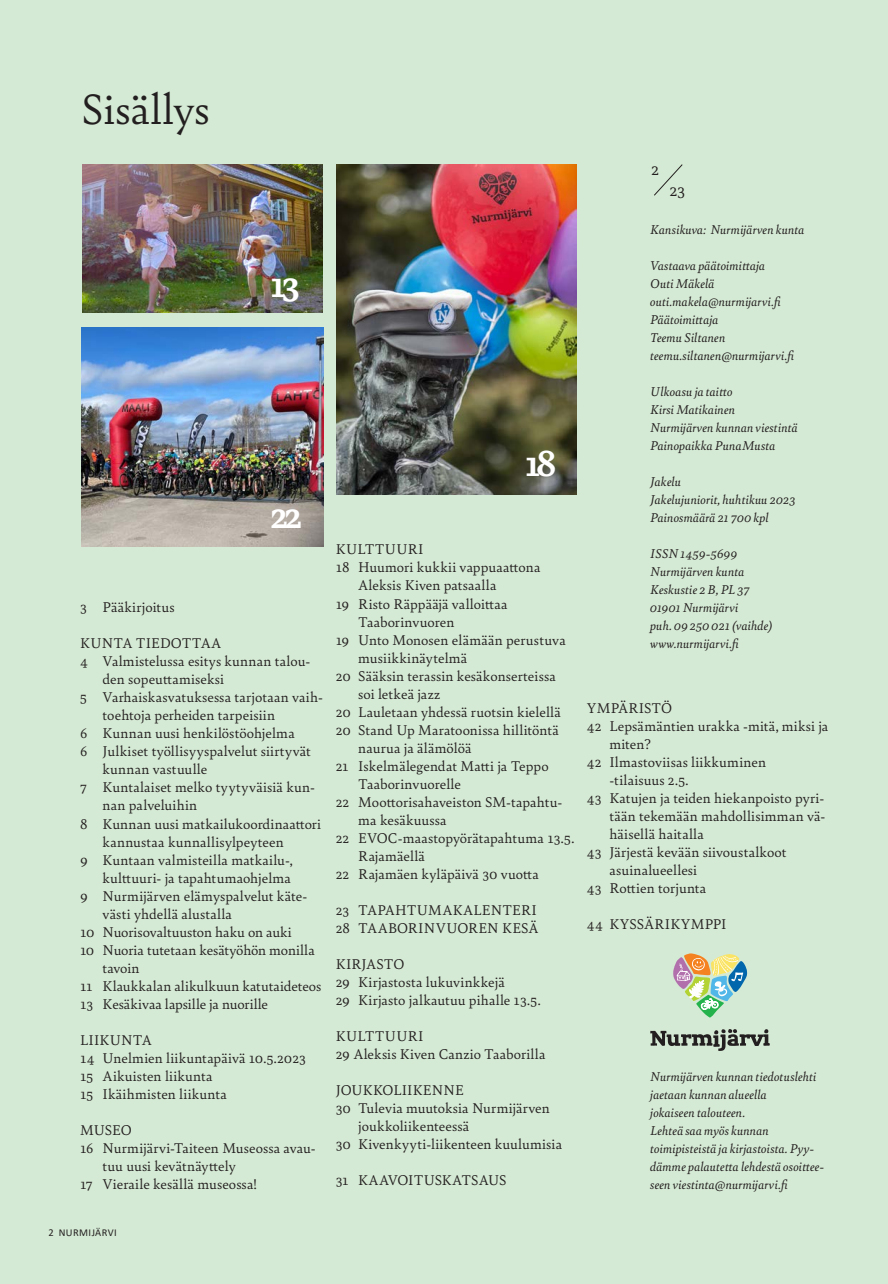
<style>
.page{position:relative;width:888px;height:1284px;background:#fff}
.page>*{position:absolute;margin:0;border:0;box-sizing:border-box;transform-origin:0 0}
.Otsikko_Authentic_30{font:45px "Bely";color:#231f20}
.Kansi__sivunrot{font:700 38.4px "Bely";color:#fff}
.Kansi__lehden_numero{font:17.85px "Bely";color:#231f20}
.Sisällysluettelo{font:15px/18px "Bely";letter-spacing:.01em;color:#231f20}
.Sisällysluettelo-2{font:15px/18px "Bely";letter-spacing:-.015em;color:#231f20}
.Infoteksti_leipiksen{font:italic 13.5px "Bely";letter-spacing:.01em;color:#231f20}
.Leipäteksti_lyhyt{font:italic 13.5px/18px "Bely";letter-spacing:.005em;color:#231f20}
.t1{font:10.5px "Calibri";letter-spacing:.04em;color:#231f20}
</style>
<div class="page">
<div style="left:0;top:0;width:888px;height:1283px;background:#d5ead4"></div>
<svg style="left:653px;top:163px;width:30px;height:33px"></svg>
<svg style="left:650px;top:1028px;width:120px;height:22px;background:#94a092"></svg>
<svg style="left:673px;top:953px;width:75px;height:64px;background:#bcccb2"></svg>
<img style="left:337px;top:164px;width:239px;height:330px">
<img style="left:81px;top:327px;width:242px;height:219px">
<img style="left:83px;top:164px;width:239px;height:148px">
<p class="Otsikko_Authentic_30" style="left:81px;top:77px;width:130px">Sisällys</p>
<p class="Kansi__sivunrot" style="left:270px;top:257px;width:31px">13</p>
<p class="Kansi__sivunrot" style="left:270px;top:488px;width:33px">22</p>
<p class="Sisällysluettelo" style="left:80px;top:597px;width:96px">3 Pääkirjoitus</p>
<p class="Sisällysluettelo" style="left:80px;top:633px;width:143px">KUNTA TIEDOTTAA</p>
<p class="Sisällysluettelo" style="left:103px;top:651px;width:209px;text-indent:-22px">4 Valmistelussa esitys kunnan talou&shy;den sopeuttamiseksi</p>
<p class="Sisällysluettelo" style="left:103px;top:687px;width:222px;text-indent:-22px">5 Varhaiskasvatuksessa tarjotaan vaih&shy;toehtoja perheiden tarpeisiin</p>
<p class="Sisällysluettelo" style="left:80px;top:723px;width:216px">6 Kunnan uusi henkilöstöohjelma</p>
<p class="Sisällysluettelo" style="left:103px;top:741px;width:210px;text-indent:-22px">6 Julkiset työllisyyspalvelut siirtyvät kunnan vastuulle</p>
<p class="Sisällysluettelo" style="left:103px;top:777px;width:214px;text-indent:-22px">7 Kuntalaiset melko tyytyväisiä kun&shy;nan palveluihin</p>
<p class="Sisällysluettelo" style="left:103px;top:813px;width:220px;text-indent:-22px">8 Kunnan uusi matkailukoordinaattori kannustaa kunnallisylpeyteen</p>
<p class="Sisällysluettelo" style="left:80px;top:849px;width:214px;text-align:right">9 Kuntaan valmisteilla matkailu-, kulttuuri- ja tapahtumaohjelma</p>
<p class="Sisällysluettelo" style="left:103px;top:885px;width:206px;text-indent:-22px">9 Nurmijärven elämyspalvelut käte&shy;västi yhdellä alustalla</p>
<p class="Sisällysluettelo" style="left:80px;top:921px;width:213px">10 Nuorisovaltuuston haku on auki</p>
<p class="Sisällysluettelo-2" style="left:103px;top:939px;width:214px;text-indent:-22px">10 Nuoria tutetaan kesätyöhön monilla tavoin</p>
<p class="Sisällysluettelo" style="left:80px;top:975px;width:243px">11 Klaukkalan alikulkuun katutaideteos</p>
<p class="Sisällysluettelo" style="left:80px;top:993px;width:189px">13 Kesäkivaa lapsille ja nuorille</p>
<p class="Sisällysluettelo" style="left:80px;top:1029px;width:73px">LIIKUNTA</p>
<p class="Sisällysluettelo" style="left:80px;top:1047px;width:227px">14 Unelmien liikuntapäivä 10.5.2023</p>
<p class="Sisällysluettelo" style="left:80px;top:1065px;width:134px">15 Aikuisten liikunta</p>
<p class="Sisällysluettelo" style="left:80px;top:1083px;width:148px">15 Ikäihmisten liikunta</p>
<p class="Sisällysluettelo" style="left:80px;top:1119px;width:53px">MUSEO</p>
<p class="Sisällysluettelo" style="left:103px;top:1137px;width:215px;text-indent:-22px">16 Nurmijärvi-Taiteen Museossa avau&shy;tuu uusi kevätnäyttely</p>
<p class="Sisällysluettelo" style="left:80px;top:1173px;width:179px">17 Vieraile kesällä museossa!</p>
<p class="Kansi__sivunrot" style="left:525px;top:436px;width:33px">18</p>
<p class="Sisällysluettelo" style="left:336px;top:539px;width:89px">KULTTUURI</p>
<p class="Sisällysluettelo" style="left:358px;top:557px;width:184px;text-indent:-23px">18 Huumori kukkii vappuaattona<br>Aleksis Kiven patsaalla</p>
<p class="Sisällysluettelo" style="left:358px;top:593px;width:151px;text-indent:-23px">19 Risto Räppääjä valloittaa<br>Taaborinvuoren</p>
<p class="Sisällysluettelo" style="left:358px;top:629px;width:209px;text-indent:-23px">19 Unto Monosen elämään perustuva musiikkinäytelmä</p>
<p class="Sisällysluettelo" style="left:358px;top:665px;width:199px;text-indent:-23px">20 Sääksin terassin kesäkonserteissa soi letkeä jazz</p>
<p class="Sisällysluettelo" style="left:336px;top:701px;width:227px">20 Lauletaan yhdessä ruotsin kielellä</p>
<p class="Sisällysluettelo" style="left:358px;top:719px;width:202px;text-indent:-23px">20 Stand Up Maratoonissa hillitöntä naurua ja älämölöä</p>
<p class="Sisällysluettelo" style="left:358px;top:755px;width:192px;text-indent:-23px">21 Iskelmälegendat Matti ja Teppo<br>Taaborinvuorelle</p>
<p class="Sisällysluettelo" style="left:358px;top:791px;width:206px;text-indent:-23px">22 Moottorisahaveiston SM-tapahtu&shy;ma kesäkuussa</p>
<p class="Sisällysluettelo" style="left:336px;top:827px;width:240px">22 EVOC-maastopyörätapahtuma 13.5.</p>
<p class="Sisällysluettelo" style="left:358px;top:845px;width:68px">Rajamäellä</p>
<p class="Sisällysluettelo" style="left:336px;top:863px;width:205px">22 Rajamäen kyläpäivä 30 vuotta</p>
<p class="Sisällysluettelo" style="left:336px;top:899px;width:203px">23 TAPAHTUMAKALENTERI</p>
<p class="Sisällysluettelo" style="left:336px;top:917px;width:204px">28 TAABORINVUOREN KESÄ</p>
<p class="Sisällysluettelo" style="left:336px;top:953px;width:70px">KIRJASTO</p>
<p class="Sisällysluettelo" style="left:336px;top:971px;width:171px">29 Kirjastosta lukuvinkkejä</p>
<p class="Sisällysluettelo" style="left:336px;top:989px;width:206px">29 Kirjasto jalkautuu pihalle 13.5.</p>
<p class="Sisällysluettelo" style="left:336px;top:1025px;width:89px">KULTTUURI</p>
<p class="Sisällysluettelo" style="left:336px;top:1043px;width:211px">29 Aleksis Kiven Canzio Taaborilla</p>
<p class="Sisällysluettelo" style="left:336px;top:1079px;width:130px">JOUKKOLIIKENNE</p>
<p class="Sisällysluettelo" style="left:358px;top:1097px;width:193px;text-indent:-23px">30 Tulevia muutoksia Nurmijärven joukkoliikenteessä</p>
<p class="Sisällysluettelo" style="left:336px;top:1133px;width:228px">30 Kivenkyyti-liikenteen kuulumisia</p>
<p class="Sisällysluettelo" style="left:336px;top:1169px;width:172px">31 KAAVOITUSKATSAUS</p>
<p class="Kansi__lehden_numero" style="left:651px;top:156px;width:9px">2</p>
<p class="Kansi__lehden_numero" style="left:669px;top:177px;width:17px">23</p>
<p class="Infoteksti_leipiksen" style="left:650px;top:220px;width:156px">Kansikuva: Nurmijärven kunta</p>
<p class="Infoteksti_leipiksen" style="left:650px;top:256px;width:117px">Vastaava päätoimittaja</p>
<p class="Infoteksti_leipiksen" style="left:650px;top:274px;width:66px">Outi Mäkelä</p>
<p class="Infoteksti_leipiksen" style="left:650px;top:292px;width:134px">outi.makela@nurmijarvi.fi</p>
<p class="Infoteksti_leipiksen" style="left:650px;top:310px;width:70px">Päätoimittaja</p>
<p class="Infoteksti_leipiksen" style="left:650px;top:328px;width:77px">Teemu Siltanen</p>
<p class="Infoteksti_leipiksen" style="left:650px;top:346px;width:147px">teemu.siltanen@nurmijarvi.fi</p>
<p class="Infoteksti_leipiksen" style="left:650px;top:382px;width:84px">Ulkoasu ja taitto</p>
<p class="Infoteksti_leipiksen" style="left:650px;top:400px;width:87px">Kirsi Matikainen</p>
<p class="Infoteksti_leipiksen" style="left:650px;top:418px;width:149px">Nurmijärven kunnan viestintä</p>
<p class="Infoteksti_leipiksen" style="left:650px;top:436px;width:127px">Painopaikka PunaMusta</p>
<p class="Infoteksti_leipiksen" style="left:650px;top:472px;width:32px">Jakelu</p>
<p class="Infoteksti_leipiksen" style="left:650px;top:490px;width:147px">Jakelujuniorit, huhtikuu 2023</p>
<p class="Infoteksti_leipiksen" style="left:650px;top:508px;width:120px">Painosmäärä 21 700 kpl</p>
<p class="Infoteksti_leipiksen" style="left:650px;top:544px;width:88px">ISSN 1459-5699</p>
<p class="Infoteksti_leipiksen" style="left:650px;top:562px;width:96px">Nurmijärven kunta</p>
<p class="Infoteksti_leipiksen" style="left:650px;top:580px;width:101px">Keskustie 2 B, PL 37</p>
<p class="Infoteksti_leipiksen" style="left:650px;top:598px;width:90px">01901 Nurmijärvi</p>
<p class="Infoteksti_leipiksen" style="left:650px;top:616px;width:124px">puh. 09 250 021 (vaihde)</p>
<p class="Infoteksti_leipiksen" style="left:650px;top:634px;width:92px">www.nurmijarvi.fi</p>
<p class="Sisällysluettelo" style="left:587px;top:698px;width:87px">YMPÄRISTÖ</p>
<p class="Sisällysluettelo" style="left:609px;top:716px;width:221px;text-indent:-22px">42 Lepsämäntien urakka -mitä, miksi ja miten?</p>
<p class="Sisällysluettelo" style="left:587px;top:752px;width:181px">42 Ilmastoviisas liikkuminen</p>
<p class="Sisällysluettelo" style="left:609px;top:770px;width:81px">-tilaisuus 2.5.</p>
<p class="Sisällysluettelo" style="left:609px;top:788px;width:218px;text-align:justify;text-indent:-22px">43 Katujen ja teiden hiekanpoisto pyri&shy;tään tekemään mahdollisimman vä&shy;häisellä haitalla</p>
<p class="Sisällysluettelo" style="left:609px;top:842px;width:179px;text-indent:-22px">43 Järjestä kevään siivoustalkoot asuinalueellesi</p>
<p class="Sisällysluettelo" style="left:587px;top:878px;width:121px">43 Rottien torjunta</p>
<p class="Sisällysluettelo" style="left:587px;top:914px;width:141px">44 KYSSÄRIKYMPPI</p>
<p class="Leipäteksti_lyhyt" style="left:650px;top:1066px;width:168px">Nurmijärven kunnan tiedotuslehti jaetaan kunnan alueella</p>
<p class="Leipäteksti_lyhyt" style="left:650px;top:1102px;width:96px">jokaiseen talouteen.</p>
<p class="Leipäteksti_lyhyt" style="left:650px;top:1120px;width:120px">Lehteä saa myös kunnan</p>
<p class="Leipäteksti_lyhyt" style="left:650px;top:1138px;width:175px">toimipisteistä ja kirjastoista. Pyy&shy;dämme palautetta lehdestä osoittee&shy;seen viestinta@nurmijarvi.fi</p>
<p class="t1" style="left:49px;top:1225px;width:70px">2 NURMIJÄRVI</p>
</div>
